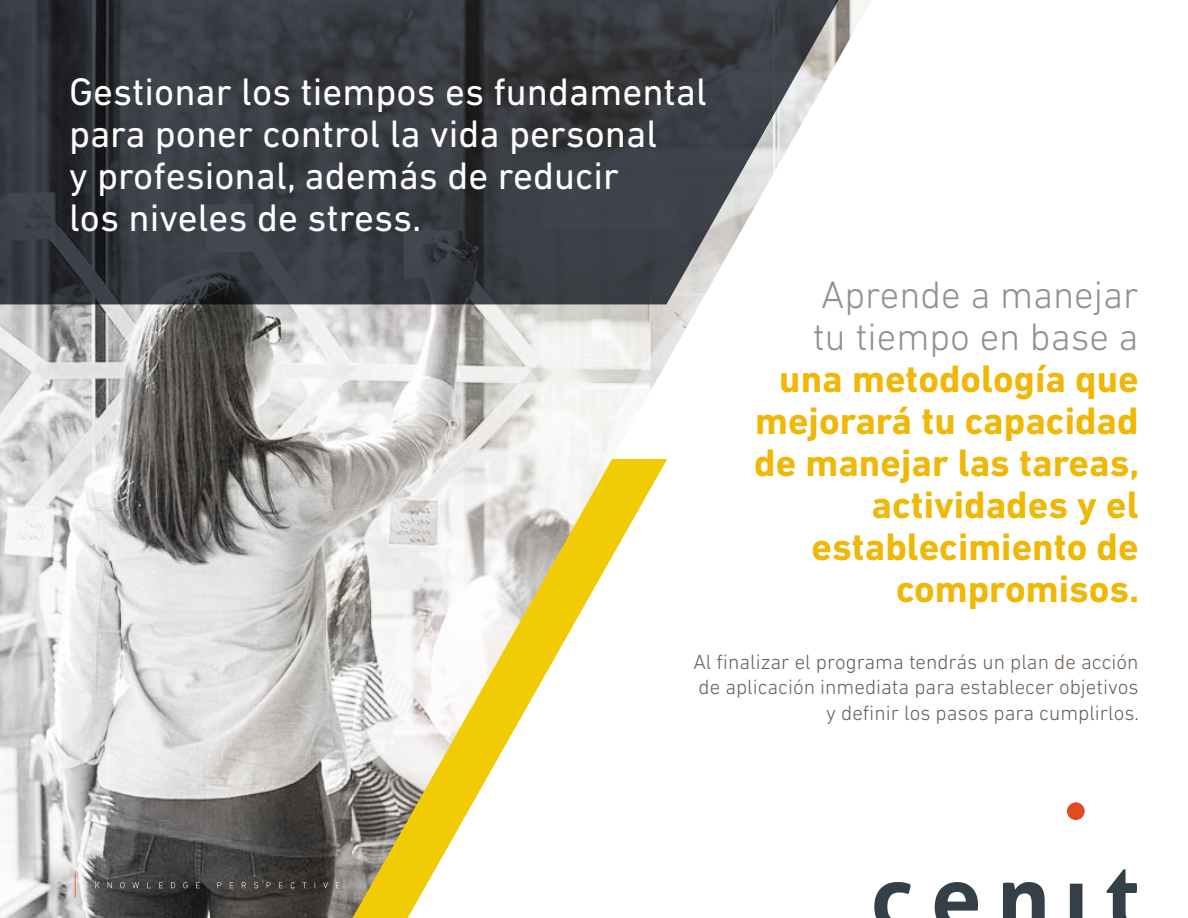
<style>
.page{position:relative;width:1188px;height:918px;background:#fff}
.page>*{position:absolute;margin:0;border:0;box-sizing:border-box;transform-origin:0 0}
.t1{font:39px/42px "DIN Next LT Pro";color:#fff}
.t2{font:700 39px/42px "DIN Next LT Pro";color:#efb806;text-align:right}
.t3{font:300 39px/42px "DIN Next LT Pro";color:#92928b}
.t4{font:300 21px/25.2px "DIN Next LT Pro";color:#6a5f57;text-align:right}
.t5{font:300 10.5px "DIN Next LT Pro";color:#92928b}
</style>
<div class="page">
<div style="left:1067px;top:802px;width:18px;height:18px;background:#e34a21;border-radius:50%"></div>
<svg style="left:874px;top:882px;width:37px;height:36px"></svg>
<svg style="left:935px;top:882px;width:43px;height:36px"></svg>
<svg style="left:1003px;top:882px;width:42px;height:36px"></svg>
<svg style="left:1106px;top:869px;width:31px;height:49px"></svg>
<svg style="left:1070px;top:884px;width:12px;height:34px"></svg>
<img style="left:0;top:304px;width:700px;height:614px">
<svg style="left:0;top:0;width:871px;height:304px;background:#505358"></svg>
<svg style="left:95px;top:882px;width:4px;height:6px"></svg>
<svg style="left:108px;top:882px;width:4px;height:6px"></svg>
<svg style="left:120px;top:882px;width:4px;height:6px"></svg>
<svg style="left:132px;top:882px;width:7px;height:6px"></svg>
<svg style="left:147px;top:882px;width:4px;height:6px"></svg>
<svg style="left:159px;top:882px;width:4px;height:6px"></svg>
<svg style="left:171px;top:882px;width:4px;height:6px"></svg>
<svg style="left:183px;top:882px;width:5px;height:6px"></svg>
<svg style="left:196px;top:882px;width:4px;height:6px"></svg>
<svg style="left:217px;top:882px;width:4px;height:6px"></svg>
<svg style="left:230px;top:882px;width:3px;height:6px"></svg>
<svg style="left:242px;top:882px;width:4px;height:6px"></svg>
<svg style="left:254px;top:882px;width:4px;height:6px"></svg>
<svg style="left:267px;top:882px;width:4px;height:6px"></svg>
<svg style="left:279px;top:882px;width:4px;height:6px"></svg>
<svg style="left:291px;top:882px;width:4px;height:6px"></svg>
<svg style="left:302px;top:882px;width:5px;height:6px"></svg>
<svg style="left:323px;top:882px;width:5px;height:6px"></svg>
<svg style="left:336px;top:882px;width:4px;height:6px"></svg>
<svg style="left:75px;top:873px;width:1px;height:25px"></svg>
<h1 class="t1" style="left:69px;top:70px;width:639px">Gestionar los tiempos es fundamental para poner control la vida personal<br>y profesional, además de reducir<br>los niveles de stress.</h1>
<h1 class="t3" style="left:813px;top:273px;width:327px">Aprende a manejar tu tiempo en base a</h1>
<h1 class="t2" style="left:754px;top:358px;width:387px">una metodología que mejorará tu capacidad de manejar las tareas, actividades y el establecimiento de compromisos.</h1>
<p class="t4" style="left:693px;top:649px;width:447px">Al finalizar el programa tendrás un plan de acción de aplicación inmediata para establecer objetivos y definir los pasos para cumplirlos.</p>
<p class="t5" style="left:56px;top:880px;width:7px">2</p>
</div>
